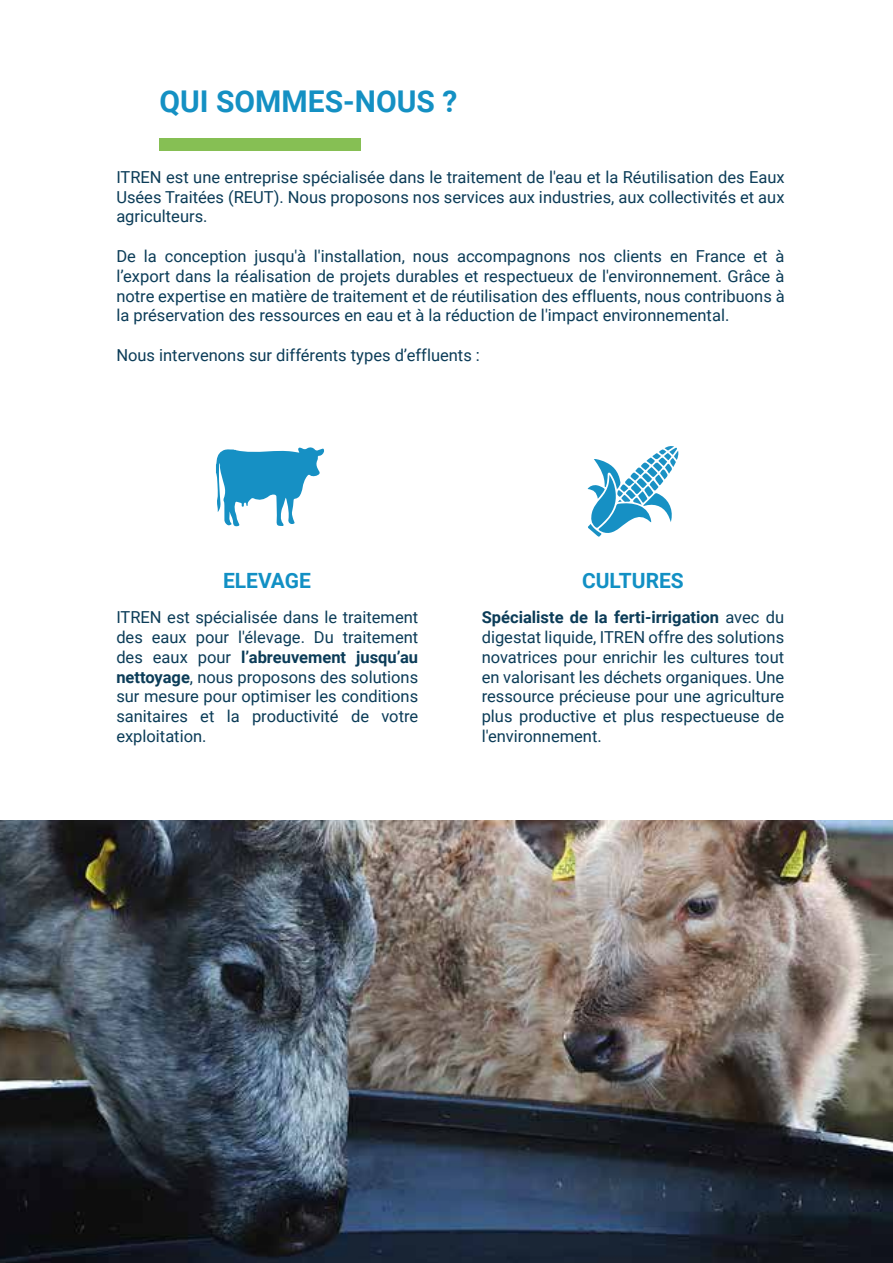
<style>
.page{position:relative;width:893px;height:1263px;background:#fff}
.page>*{position:absolute;margin:0;border:0;box-sizing:border-box;transform-origin:0 0}
.t1{font:700 30px "Roboto";color:#1490c3}
.t2{font:700 21px "Roboto";color:#1290c4}
.t3{font:16.5px/19.8px "Roboto";color:#0b3c58;text-align:justify}
.s1{font-weight:700}
</style>
<div class="page">
<img style="left:0;top:821px;width:893px;height:442px">
<div style="left:159px;top:138px;width:202px;height:13px;background:#86bf54"></div>
<svg style="left:588px;top:446px;width:91px;height:91px"></svg>
<svg style="left:216px;top:447px;width:108px;height:80px"></svg>
<h1 class="t1" style="left:159px;top:80px;width:299px">QUI SOMMES-NOUS ?</h1>
<p class="t3" style="left:116px;top:166px;width:670px">ITREN est une entreprise spécialisée dans le traitement de l'eau et la Réutilisation des Eaux Usées Traitées (REUT). Nous proposons nos services aux industries, aux collectivités et aux agriculteurs.</p>
<p class="t3" style="left:116px;top:246px;width:670px">De la conception jusqu'à l'installation, nous accompagnons nos clients en France et à l’export dans la réalisation de projets durables et respectueux de l'environnement. Grâce à notre expertise en matière de traitement et de réutilisation des effluents, nous contribuons à la préservation des ressources en eau et à la réduction de l'impact environnemental.</p>
<p class="t3" style="left:116px;top:345px;width:365px">Nous intervenons sur différents types d’effluents :</p>
<p class="t2" style="left:223px;top:566px;width:89px">ELEVAGE</p>
<p class="t2" style="left:582px;top:566px;width:103px">CULTURES</p>
<p class="t3" style="left:116px;top:607px;width:303px">ITREN est spécialisée dans le traitement des eaux pour l'élevage. Du traitement des eaux pour <span class="s1">l’abreuvement jusqu’au nettoyage</span>, nous proposons des solutions sur mesure pour optimiser les conditions sanitaires et la productivité de votre exploitation.</p>
<p class="t3" style="left:482px;top:607px;width:304px"><span class="s1">Spécialiste de la ferti-irrigation</span> avec du digestat liquide, ITREN offre des solutions novatrices pour enrichir les cultures tout en valorisant les déchets organiques. Une ressource précieuse pour une agriculture plus productive et plus respectueuse de l'environnement.</p>
</div>
